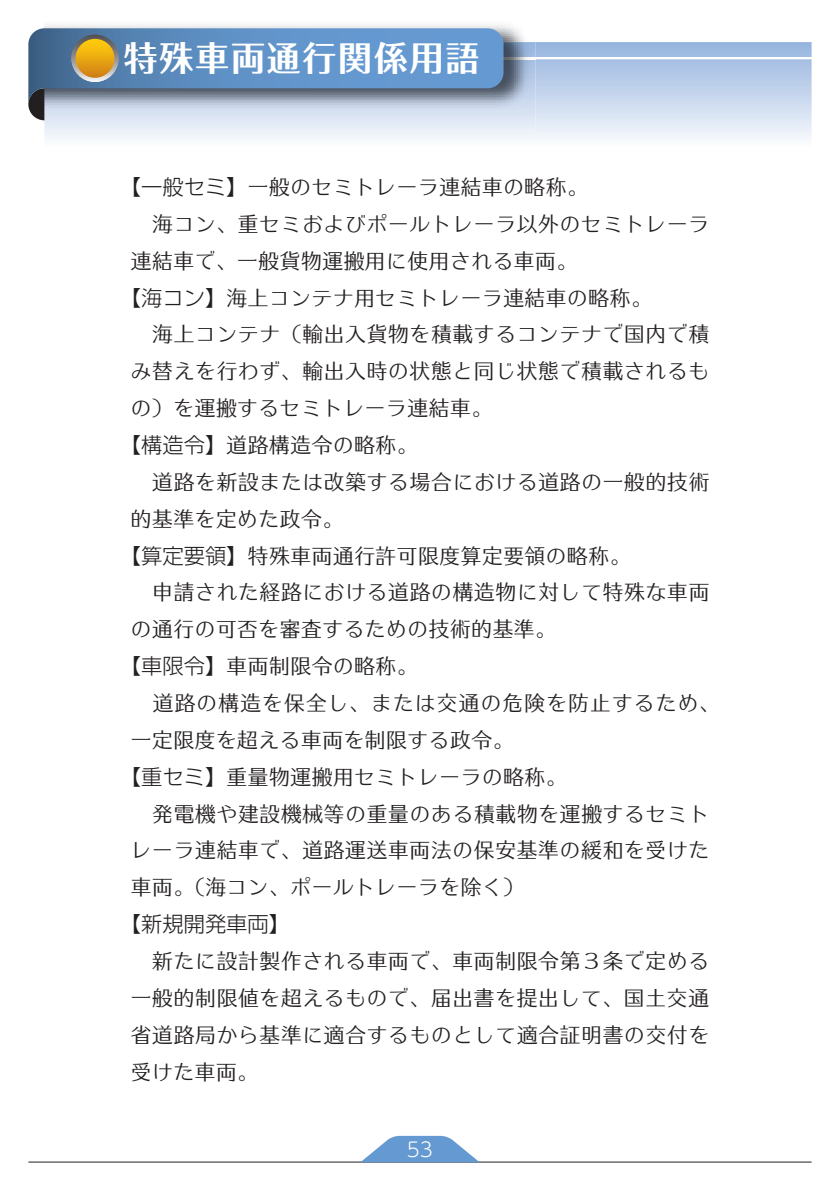
<style>
.page{position:relative;width:840px;height:1191px;background:#fff}
.page>*{position:absolute;margin:0;border:0;box-sizing:border-box;transform-origin:0 0}
.t1{font:34px "Folk Pro Bold 90 msp RKSJ H";letter-spacing:.05em;color:#fff}
.t2{font:21.2px/36.8px "Kan 48 Typos Std";letter-spacing:.01em;color:#231f20;text-align:justify}
.t3{font:21.2px "Kan 48 Typos Std";letter-spacing:.03em;color:#231f20}
.t4{font:300 21.2px "UD Shin Go Pr 6 N";color:#231f20}
.t5{font:300 19.8px "UD Shin M Go Pr 6 N";color:#fff}
.s1{font-family:"Koz Go Pr 6 N"}
.s2{font-family:"UD Shin Go Pr 6 N";font-weight:300}
.s3{font-family:"Koz Go Pr 6 N";font-weight:400}
</style>
<div class="page">
<hr style="left:28px;top:1161px;width:783px;height:1px;background:#231f20">
<svg style="left:360px;top:1135px;width:119px;height:27px"></svg>
<div style="left:28px;top:88px;width:32px;height:32px;background:#231f20;border-radius:50%"></div>
<svg style="left:44px;top:42px;width:767px;height:97px;background:#c9d8ee"></svg>
<hr style="left:44px;top:57px;width:767px;height:2px;background:#fff">
<img style="left:44px;top:25px;width:480px;height:17px">
<img style="left:44px;top:42px;width:491px;height:89px">
<img style="left:503px;top:57px;width:32px;height:2px">
<svg style="left:28px;top:28px;width:475px;height:76px;background:#668eb8"></svg>
<div style="left:75px;top:39px;width:39px;height:39px;background:linear-gradient(to bottom,#ffce0a,#cf801c);border-radius:19px"></div>
<h1 class="t1" style="left:124px;top:30px;width:357px">特殊車両通行関係用語</h1>
<p class="t2" style="left:120px;top:165px;width:469px"><span class="s1">【</span><span class="s2">一般セミ</span><span class="s1">】</span>一般のセミトレーラ連結車の略称。</p>
<p class="t2" style="left:130px;top:202px;width:580px">　海コン、重セミおよびポールトレーラ以外のセミトレーラ</p>
<p class="t2" style="left:130px;top:239px;width:448px">連結車で、一般貨物運搬用に使用される車両。</p>
<p class="t2" style="left:120px;top:276px;width:533px"><span class="s1">【</span><span class="s2">海コン</span><span class="s1">】</span>海上コンテナ用セミトレーラ連結車の略称。</p>
<p class="t2" style="left:130px;top:313px;width:580px">　海上コンテナ（輸出入貨物を積載するコンテナで国内で積</p>
<p class="t2" style="left:130px;top:350px;width:580px">み替えを行わず、輸出入時の状態と同じ状態で積載されるも</p>
<p class="t2" style="left:130px;top:386px;width:363px">の）を運搬するセミトレーラ連結車。</p>
<p class="t2" style="left:120px;top:423px;width:299px"><span class="s1">【</span><span class="s2">構造令</span><span class="s1">】</span>道路構造令の略称。</p>
<p class="t2" style="left:130px;top:460px;width:580px">　道路を新設または改築する場合における道路の一般的技術</p>
<p class="t2" style="left:130px;top:497px;width:214px">的基準を定めた政令。</p>
<p class="t2" style="left:120px;top:534px;width:512px"><span class="s1">【</span><span class="s2">算定要領</span><span class="s1">】</span>特殊車両通行許可限度算定要領の略称。</p>
<p class="t2" style="left:130px;top:571px;width:580px">　申請された経路における道路の構造物に対して特殊な車両</p>
<p class="t2" style="left:130px;top:608px;width:427px">の通行の可否を審査するための技術的基準。</p>
<p class="t2" style="left:120px;top:644px;width:299px"><span class="s1">【</span><span class="s2">車限令</span><span class="s1">】</span>車両制限令の略称。</p>
<p class="t3" style="left:130px;top:684px;width:590px">　道路の構造を保全し、または交通の危険を防止するため、</p>
<p class="t2" style="left:130px;top:718px;width:384px">一定限度を超える車両を制限する政令。</p>
<p class="t2" style="left:120px;top:755px;width:448px"><span class="s1">【</span><span class="s2">重セミ</span><span class="s1">】</span>重量物運搬用セミトレーラの略称。</p>
<p class="t2" style="left:130px;top:792px;width:580px">　発電機や建設機械等の重量のある積載物を運搬するセミト</p>
<p class="t2" style="left:130px;top:829px;width:580px">レーラ連結車で、道路運送車両法の保安基準の緩和を受けた</p>
<p class="t2" style="left:130px;top:865px;width:395px">車両。（海コン、ポールトレーラを除く）</p>
<p class="t4" style="left:120px;top:907px;width:172px"><span class="s3">【</span>新規開発車両<span class="s3">】</span></p>
<p class="t2" style="left:130px;top:939px;width:580px">　新たに設計製作される車両で、車両制限令第３条で定める一般的制限値を超えるもので、届出書を提出して、国土交通省道路局から基準に適合するものとして適合証明書の交付を受けた車両。</p>
<p class="t5" style="left:406px;top:1133px;width:28px">53</p>
</div>
